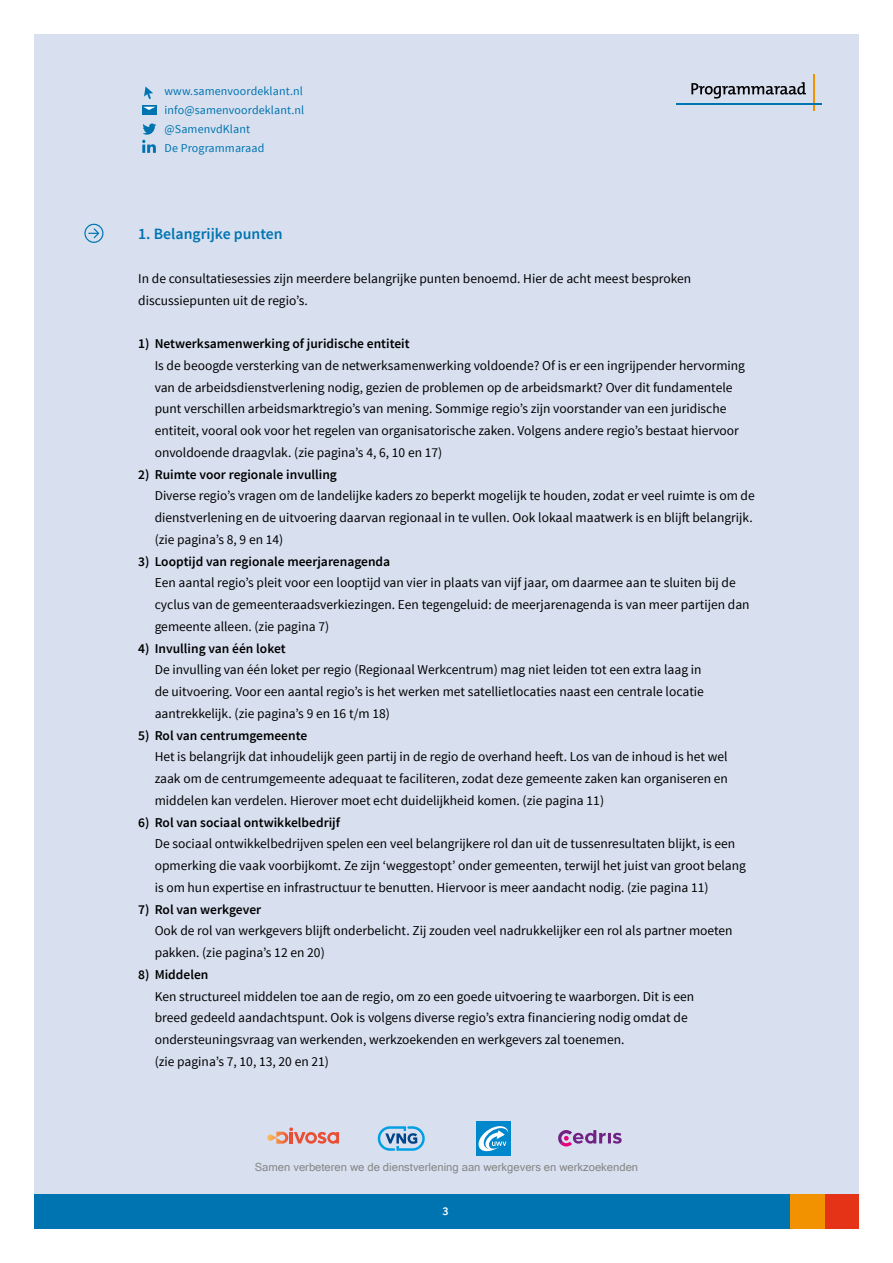
<style>
.page{position:relative;width:893px;height:1263px;background:#fff}
.page>*{position:absolute;margin:0;border:0;box-sizing:border-box;transform-origin:0 0}
.Tussenkop{font:600 15.75px "Source Sans Pro";color:#0074b0}
.Bodytekst{font:13.5px/21.8px "Source Sans Pro";color:#000}
.Subtussenkop{font:600 13.5px "Source Sans Pro";color:#000}
.Bodytekst_Tabel{font:12px "Source Sans Pro";letter-spacing:.01em;color:#0074b0}
.t1{font:600 12px "Source Sans Pro";color:#fff}
.t2{font:11.25px "Microsoft Sans Serif";color:#868686}
</style>
<div class="page">
<div style="left:34px;top:34px;width:825px;height:1195px;background:#d8e0f0"></div>
<div style="left:34px;top:1195px;width:763px;height:34px;background:#0074b0"></div>
<div style="left:825px;top:1195px;width:34px;height:34px;background:#e43317"></div>
<div style="left:791px;top:1195px;width:34px;height:34px;background:#f39200"></div>
<svg style="left:378px;top:1126px;width:47px;height:25px"></svg>
<svg style="left:558px;top:1130px;width:64px;height:16px"></svg>
<svg style="left:267px;top:1127px;width:72px;height:17px"></svg>
<div style="left:476px;top:1121px;width:35px;height:35px;background:#0087cc"></div>
<svg style="left:478px;top:1126px;width:30px;height:26px"></svg>
<hr style="left:813px;top:74px;width:2px;height:37px;background:#f39200">
<hr style="left:676px;top:103px;width:145px;height:2px;background:#0074b0">
<svg style="left:691px;top:82px;width:115px;height:17px"></svg>
<svg style="left:142px;top:123px;width:14px;height:30px"></svg>
<svg style="left:142px;top:105px;width:15px;height:10px"></svg>
<svg style="left:143px;top:107px;width:13px;height:3px"></svg>
<svg style="left:144px;top:87px;width:9px;height:12px"></svg>
<svg style="left:84px;top:224px;width:19px;height:19px"></svg>
<p class="Bodytekst_Tabel" style="left:165px;top:84px;width:140px">www.samenvoordeklant.nl</p>
<p class="Bodytekst_Tabel" style="left:165px;top:103px;width:141px">info@samenvoordeklant.nl</p>
<p class="Bodytekst_Tabel" style="left:165px;top:122px;width:87px">@SamenvdKlant</p>
<p class="Bodytekst_Tabel" style="left:165px;top:141px;width:101px">De Programmaraad</p>
<h2 class="Tussenkop" style="left:138px;top:224px;width:146px">1. Belangrijke punten</h2>
<h2 class="Bodytekst" style="left:138px;top:268px;width:555px">In de consultatiesessies zijn meerdere belangrijke punten benoemd. Hier de acht meest besproken discussiepunten uit de regio’s.</h2>
<h3 class="Subtussenkop" style="left:138px;top:335px;width:273px">1) Netwerksamenwerking of juridische entiteit</h3>
<h2 class="Bodytekst" style="left:155px;top:355px;width:592px">Is de beoogde versterking van de netwerksamenwerking voldoende? Of is er een ingrijpender hervorming van de arbeidsdienstverlening nodig, gezien de problemen op de arbeidsmarkt? Over dit fundamentele punt verschillen arbeidsmarktregio’s van mening. Sommige regio’s zijn voorstander van een juridische entiteit, vooral ook voor het regelen van organisatorische zaken. Volgens andere regio’s bestaat hiervoor onvoldoende draagvlak. (zie pagina’s 4, 6, 10 en 17)</h2>
<h3 class="Subtussenkop" style="left:138px;top:465px;width:200px">2) Ruimte voor regionale invulling</h3>
<h2 class="Bodytekst" style="left:155px;top:485px;width:602px">Diverse regio’s vragen om de landelijke kaders zo beperkt mogelijk te houden, zodat er veel ruimte is om de dienstverlening en de uitvoering daarvan regionaal in te vullen. Ook lokaal maatwerk is en blijft belangrijk. (zie pagina’s 8, 9 en 14)</h2>
<h3 class="Subtussenkop" style="left:138px;top:552px;width:254px">3) Looptijd van regionale meerjarenagenda</h3>
<h2 class="Bodytekst" style="left:155px;top:572px;width:596px">Een aantal regio’s pleit voor een looptijd van vier in plaats van vijf jaar, om daarmee aan te sluiten bij de cyclus van de gemeenteraadsverkiezingen. Een tegengeluid: de meerjarenagenda is van meer partijen dan gemeente alleen. (zie pagina 7)</h2>
<h3 class="Subtussenkop" style="left:138px;top:639px;width:149px">4) Invulling van één loket</h3>
<h2 class="Bodytekst" style="left:155px;top:659px;width:551px">De invulling van één loket per regio (Regionaal Werkcentrum) mag niet leiden tot een extra laag in de uitvoering. Voor een aantal regio’s is het werken met satellietlocaties naast een centrale locatie aantrekkelijk. (zie pagina’s 9 en 16 t/m 18)</h2>
<h3 class="Subtussenkop" style="left:138px;top:726px;width:171px">5) Rol van centrumgemeente</h3>
<h2 class="Bodytekst" style="left:155px;top:746px;width:575px;text-align:justify">Het is belangrijk dat inhoudelijk geen partij in de regio de overhand heeft. Los van de inhoud is het wel zaak om de centrumgemeente adequaat te faciliteren, zodat deze gemeente zaken kan organiseren en middelen kan verdelen. Hierover moet echt duidelijkheid komen. (zie pagina 11)</h2>
<h3 class="Subtussenkop" style="left:138px;top:813px;width:203px">6) Rol van sociaal ontwikkelbedrijf</h3>
<h2 class="Bodytekst" style="left:155px;top:833px;width:593px">De sociaal ontwikkelbedrijven spelen een veel belangrijkere rol dan uit de tussenresultaten blijkt, is een opmerking die vaak voorbijkomt. Ze zijn ‘weggestopt’ onder gemeenten, terwijl het juist van groot belang is om hun expertise en infrastructuur te benutten. Hiervoor is meer aandacht nodig. (zie pagina 11)</h2>
<h3 class="Subtussenkop" style="left:138px;top:900px;width:125px">7) Rol van werkgever</h3>
<h2 class="Bodytekst" style="left:155px;top:920px;width:579px">Ook de rol van werkgevers blijft onderbelicht. Zij zouden veel nadrukkelijker een rol als partner moeten pakken. (zie pagina’s 12 en 20)</h2>
<h3 class="Subtussenkop" style="left:138px;top:966px;width:72px">8) Middelen</h3>
<h2 class="Bodytekst" style="left:155px;top:985px;width:541px">Ken structureel middelen toe aan de regio, om zo een goede uitvoering te waarborgen. Dit is een breed gedeeld aandachtspunt. Ook is volgens diverse regio’s extra financiering nodig omdat de ondersteuningsvraag van werkenden, werkzoekenden en werkgevers zal toenemen.</h2>
<h2 class="Bodytekst" style="left:155px;top:1051px;width:176px">(zie pagina’s 7, 10, 13, 20 en 21)</h2>
<p class="t2" style="left:255px;top:1161px;width:385px">Samen verbeteren we de dienstverlening aan werkgevers en werkzoekenden</p>
<p class="t1" style="left:442px;top:1203px;width:8px">3</p>
</div>
